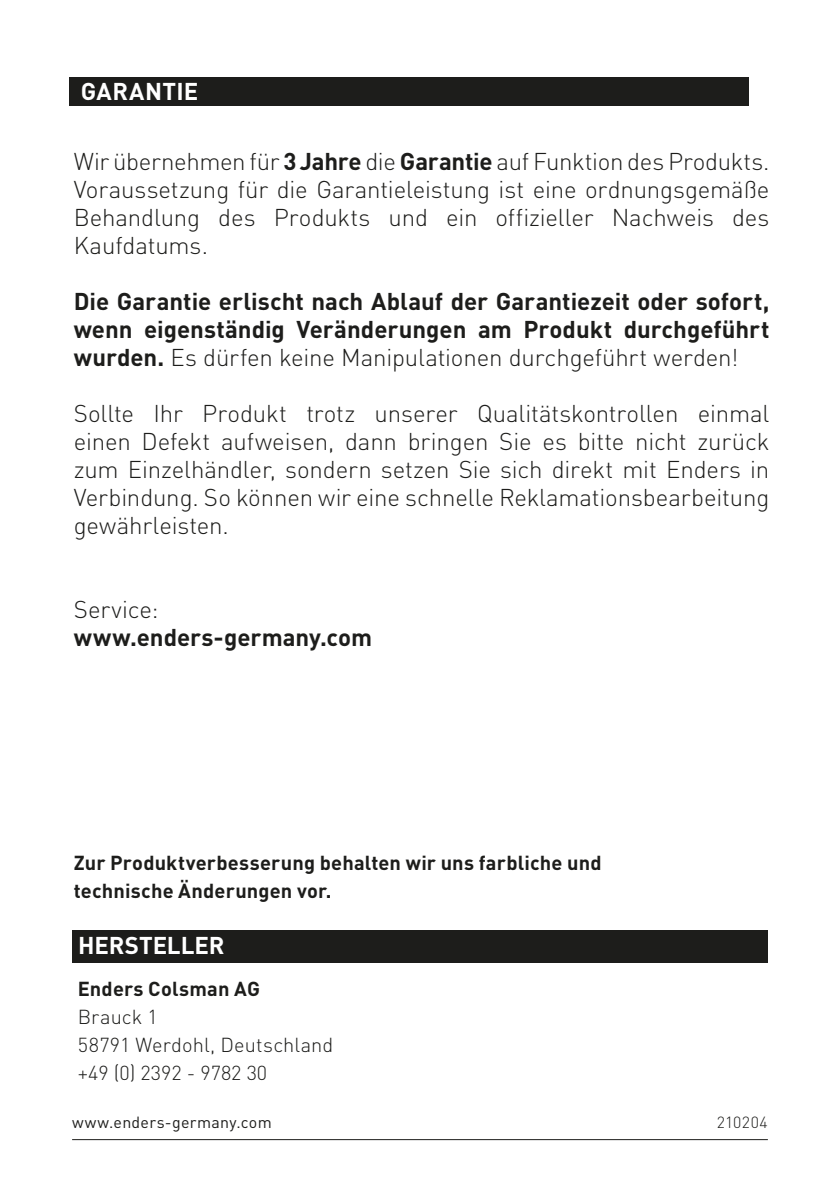
<style>
.page{position:relative;width:840px;height:1191px;background:#fff}
.page>*{position:absolute;margin:0;border:0;box-sizing:border-box;transform-origin:0 0}
.t1{font:300 24px/28px "DIN Pro";letter-spacing:-.005em;color:#1d1d1b;text-align:justify}
.t2{font:700 24px/28px "DIN Pro";color:#1d1d1b;text-align:justify}
.t3{font:700 24px "DIN Pro";color:#fff}
.FLIESSTEXT{font:700 20px "DIN Pro";letter-spacing:.01em;color:#1d1d1b}
.FLIESSTEXT-2{font:300 20px "DIN Pro";color:#1d1d1b}
.t4{font:16px "DIN Pro";letter-spacing:.015em;color:#1d1d1b}
.t5{font:300 16px "DIN Pro";letter-spacing:.03em;color:#1d1d1b}
.s1{font-weight:700}
.s2{font-weight:300}
</style>
<div class="page">
<hr style="left:72px;top:1139px;width:695px;height:1px;background:#1d1d1b">
<div style="left:72px;top:930px;width:695px;height:32px;background:#1d1d1b"></div>
<div style="left:69px;top:77px;width:679px;height:29px;background:#1d1d1b"></div>
<p class="t3" style="left:81px;top:73px;width:119px">GARANTIE</p>
<p class="t1" style="left:74px;top:146px;width:697px">Wir übernehmen für <span class="s1">3 Jahre</span> die <span class="s1">Garantie</span> auf Funktion des Produkts.<br>Voraussetzung für die Garantieleistung ist eine ordnungsgemäße Behandlung des Produkts und ein offizieller Nachweis des Kaufdatums.</p>
<p class="t2" style="left:74px;top:286px;width:697px">Die Garantie erlischt nach Ablauf der Garantiezeit oder sofort, wenn eigenständig Veränderungen am Produkt durchgeführt wurden. <span class="s2">Es dürfen keine Manipulationen durchgeführt werden!</span></p>
<p class="t1" style="left:74px;top:398px;width:697px">Sollte Ihr Produkt trotz unserer Qualitätskontrollen einmal einen Defekt aufweisen, dann bringen Sie es bitte nicht zurück zum Einzelhändler, sondern setzen Sie sich direkt mit Enders in Verbindung. So können wir eine schnelle Reklamationsbearbeitung gewährleisten.</p>
<p class="t1" style="left:74px;top:594px;width:86px">Service:</p>
<p class="t2" style="left:74px;top:622px;width:300px">www.enders-germany.com</p>
<p class="FLIESSTEXT" style="left:74px;top:847px;width:529px">Zur Produktverbesserung behalten wir uns farbliche und</p>
<p class="FLIESSTEXT" style="left:74px;top:875px;width:259px">technische Änderungen vor.</p>
<p class="t3" style="left:78px;top:927px;width:147px">HERSTELLER</p>
<p class="FLIESSTEXT" style="left:78px;top:973px;width:184px">Enders Colsman AG</p>
<p class="FLIESSTEXT-2" style="left:78px;top:1002px;width:82px">Brauck 1</p>
<p class="FLIESSTEXT-2" style="left:78px;top:1030px;width:257px">58791 Werdohl, Deutschland</p>
<p class="FLIESSTEXT-2" style="left:78px;top:1058px;width:191px">+49 (0) 2392 - 9782 30</p>
<p class="t4" style="left:72px;top:1111px;width:201px">www.enders-germany.com</p>
<p class="t5" style="left:716px;top:1110px;width:52px">210204</p>
</div>
